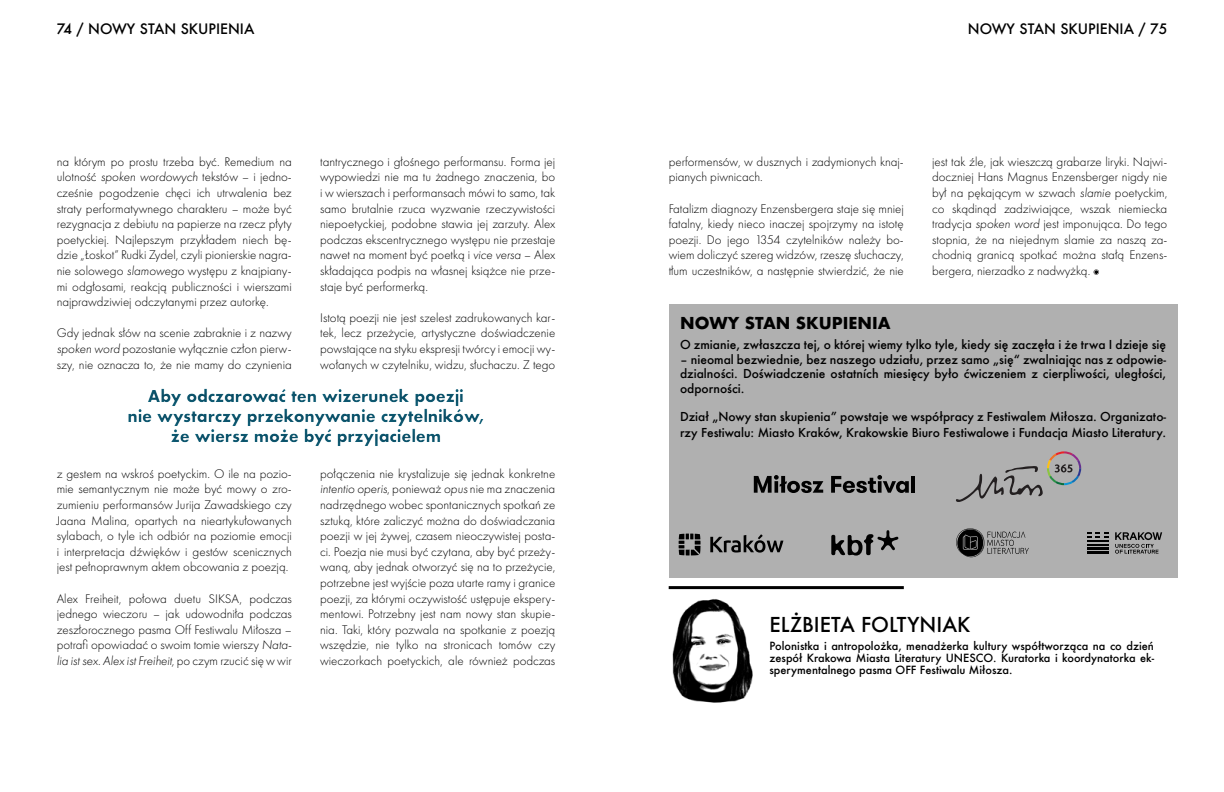
<style>
.page{position:relative;width:1224px;height:792px;background:#fff}
.page>*{position:absolute;margin:0;border:0;box-sizing:border-box;transform-origin:0 0}
.t1{font:500 20px "Futura";color:#000}
.t2{font:700 16px/20px "Futura";letter-spacing:-.01em;color:#063a52;text-align:center}
.t3{font:700 16px "Futura";color:#000}
.t4{font:500 14px "Futura";color:#000}
.t5{font:300 13px/15.6px "Futura PT";color:#000;text-align:justify}
.t6{font:500 12px/14.4px "Futura";color:#000;text-align:justify}
.t7{font:500 11px/12px "Futura";color:#000;text-align:justify}
.s1{font-style:italic}
</style>
<div class="page">
<img style="left:672px;top:599px;width:81px;height:104px">
<hr style="left:669px;top:586px;width:235px;height:3px;background:#000">
<div style="left:669px;top:305px;width:509px;height:273px;background:#b0b0b0"></div>
<svg style="left:754px;top:475px;width:69px;height:18px"></svg>
<svg style="left:831px;top:475px;width:78px;height:18px"></svg>
<hr style="left:912px;top:476px;width:3px;height:17px;background:#010101">
<svg style="left:956px;top:451px;width:125px;height:51px"></svg>
<svg style="left:831px;top:530px;width:68px;height:26px"></svg>
<hr style="left:1087px;top:540px;width:21px;height:2px;background:#010101">
<hr style="left:1087px;top:552px;width:21px;height:2px;background:#010101">
<svg style="left:1087px;top:532px;width:21px;height:6px"></svg>
<hr style="left:1087px;top:548px;width:21px;height:2px;background:#010101">
<hr style="left:1087px;top:544px;width:21px;height:2px;background:#010101">
<svg style="left:1115px;top:532px;width:47px;height:22px"></svg>
<svg style="left:956px;top:529px;width:73px;height:28px"></svg>
<svg style="left:679px;top:534px;width:22px;height:21px"></svg>
<svg style="left:710px;top:534px;width:73px;height:19px"></svg>
<p class="t4" style="left:57px;top:19px;width:199px">74 / NOWY STAN SKUPIENIA</p>
<p class="t4" style="left:968px;top:19px;width:201px">NOWY STAN SKUPIENIA / 75</p>
<p class="t5" style="left:57px;top:154px;width:237px">na którym po prostu trzeba być. Remedium na ulotność <span class="s1">spoken wordowych</span> tekstów – i jedno&shy;cześnie pogodzenie chęci ich utrwalenia bez straty performatywnego charakteru – może być rezygnacja z debiutu na papierze na rzecz płyty poetyckiej. Najlepszym przykładem niech bę&shy;dzie „Łoskot” Rudki Zydel, czyli pionierskie nagra&shy;nie solowego <span class="s1">slamowego</span> występu z knajpiany&shy;mi odgłosami, reakcją publiczności i wierszami najprawdziwiej odczytanymi przez autorkę.</p>
<p class="t5" style="left:57px;top:325px;width:237px">Gdy jednak słów na scenie zabraknie i z nazwy <span class="s1">spoken word</span> pozostanie wyłącznie człon pierw&shy;szy, nie oznacza to, że nie mamy do czynienia</p>
<p class="t5" style="left:320px;top:154px;width:237px">tantrycznego i głośnego performansu. Forma jej wypowiedzi nie ma tu żadnego znaczenia, bo i w wierszach i performansach mówi to samo, tak samo brutalnie rzuca wyzwanie rzeczywistości niepoetyckiej, podobne stawia jej zarzuty. Alex podczas ekscentrycznego występu nie przestaje nawet na moment być poetką i <span class="s1">vice versa</span> – Alex składająca podpis na własnej książce nie prze&shy;staje być performerką.</p>
<p class="t5" style="left:320px;top:310px;width:237px">Istotą poezji nie jest szelest zadrukowanych kar&shy;tek, lecz przeżycie, artystyczne doświadczenie powstające na styku ekspresji twórcy i emocji wy&shy;wołanych w czytelniku, widzu, słuchaczu. Z tego</p>
<p class="t2" style="left:128px;top:386px;width:358px">Aby odczarować ten wizerunek poezji<br>nie wystarczy przekonywanie czytelników, że wiersz może być przyjacielem</p>
<p class="t5" style="left:57px;top:466px;width:237px">z gestem na wskroś poetyckim. O ile na pozio&shy;mie semantycznym nie może być mowy o zro&shy;zumieniu performansów Jurija Zawadskiego czy Jaana Malina, opartych na nieartykułowanych sylabach, o tyle ich odbiór na poziomie emocji i interpretacja dźwięków i gestów scenicznych jest pełnoprawnym aktem obcowania z poezją.</p>
<p class="t5" style="left:57px;top:591px;width:237px">Alex Freiheit, połowa duetu SIKSA, podczas jednego wieczoru – jak udowodniła podczas zeszłorocznego pasma Off Festiwalu Miłosza – potrafi opowiadać o swoim tomie wierszy <span class="s1">Nata&shy;lia ist sex. Alex ist Freiheit,</span> po czym rzucić się w wir</p>
<p class="t5" style="left:320px;top:466px;width:237px">połączenia nie krystalizuje się jednak konkretne <span class="s1">intentio operis</span>, ponieważ <span class="s1">opus</span> nie ma znaczenia nadrzędnego wobec spontanicznych spotkań ze sztuką, które zaliczyć można do doświadczania poezji w jej żywej, czasem nieoczywistej posta&shy;ci. Poezja nie musi być czytana, aby być przeży&shy;waną, aby jednak otworzyć się na to przeżycie, potrzebne jest wyjście poza utarte ramy i granice poezji, za którymi oczywistość ustępuje ekspery&shy;mentowi. Potrzebny jest nam nowy stan skupie&shy;nia. Taki, który pozwala na spotkanie z poezją wszędzie, nie tylko na stronicach tomów czy wieczorkach poetyckich, ale również podczas</p>
<p class="t5" style="left:669px;top:154px;width:237px">performensów, w dusznych i zadymionych knaj&shy;pianych piwnicach.</p>
<p class="t5" style="left:669px;top:201px;width:237px">Fatalizm diagnozy Enzensbergera staje się mniej fatalny, kiedy nieco inaczej spojrzymy na istotę poezji. Do jego 1354 czytelników należy bo&shy;wiem doliczyć szereg widzów, rzeszę słuchaczy, tłum uczestników, a następnie stwierdzić, że nie</p>
<p class="t5" style="left:932px;top:154px;width:237px">jest tak źle, jak wieszczą grabarze liryki. Najwi&shy;doczniej Hans Magnus Enzensberger nigdy nie był na pękającym w szwach <span class="s1">slamie</span> poetyckim, co skądinąd zadziwiające, wszak niemiecka tradycja <span class="s1">spoken word</span> jest imponująca. Do tego stopnia, że na niejednym slamie za naszą za&shy;chodnią granicą spotkać można stałą Enzens&shy;bergera, nierzadko z nadwyżką.</p>
<p class="t3" style="left:680px;top:312px;width:212px">NOWY STAN SKUPIENIA</p>
<p class="t6" style="left:680px;top:338px;width:488px">O zmianie, zwłaszcza tej, o której wiemy tylko tyle, kiedy się zaczęła i że trwa I dzieje się</p>
<p class="t6" style="left:680px;top:352px;width:488px">– nieomal bezwiednie, bez naszego udziału, przez samo „się“ zwalniając nas z odpowie&shy;dzialności. Doświadczenie ostatních miesięcy było ćwiczeniem z cierpliwości, uległości, odporności.</p>
<p class="t6" style="left:680px;top:409px;width:488px;line-height:15.6px">Dział „Nowy stan skupienia” powstaje we współpracy z Festiwalem Miłosza. Organizato&shy;rzy Festiwalu: Miasto Kraków, Krakowskie Biuro Festiwalowe i Fundacja Miasto Literatury.</p>
<h1 class="t1" style="left:770px;top:611px;width:202px">ELŻBIETA FOLTYNIAK</h1>
<p class="t7" style="left:770px;top:640px;width:386px">Polonistka i antropolożka, menadżerka kultury współtworząca na co dzień zespół Krakowa Miasta Literatury UNESCO. Kuratorka i koordynatorka ek&shy;sperymentalnego pasma OFF Festiwalu Miłosza.</p>
</div>
